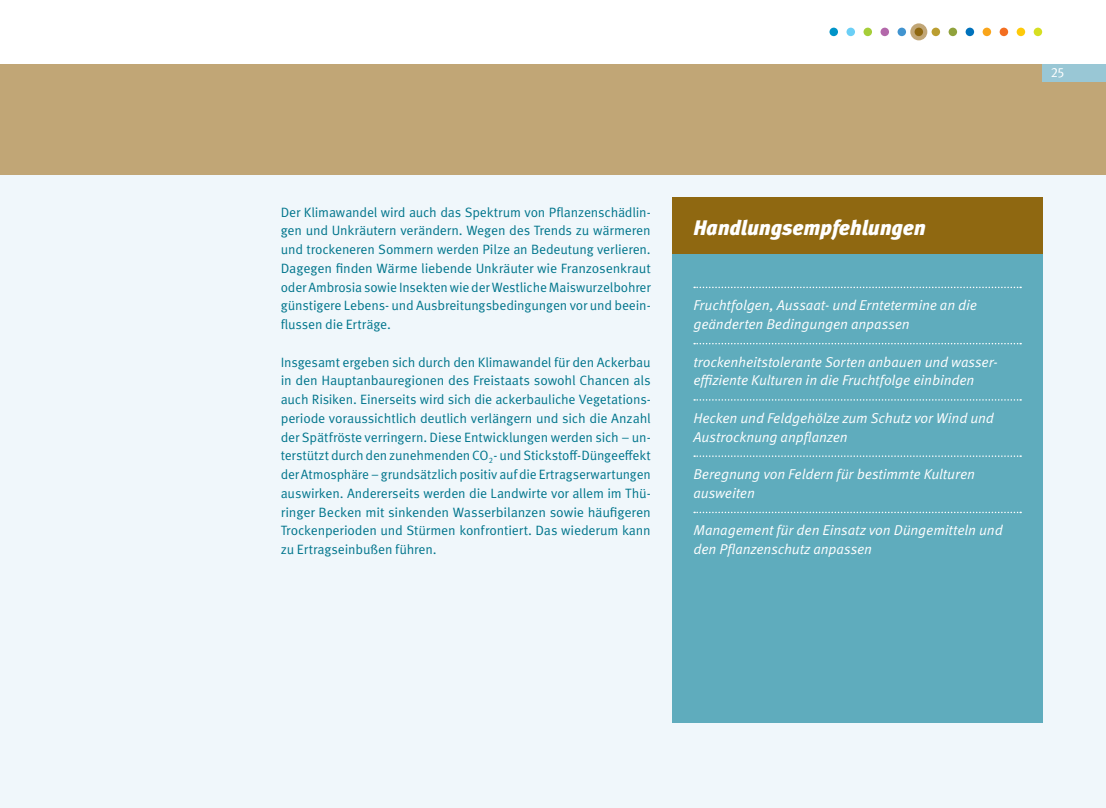
<style>
.page{position:relative;width:1106px;height:808px;background:#fff}
.page>*{position:absolute;margin:0;border:0;box-sizing:border-box;transform-origin:0 0}
.t1{font:italic 900 21px "Meta Pro";letter-spacing:-.015em;color:#fff}
.t2{font:italic 14.25px/18.8px "Meta Pro";letter-spacing:-.01em;color:#fff}
.t3{font:13.5px/18.8px "Meta Pro";letter-spacing:-.01em;color:#00758c;text-align:justify}
.t4{font:13.5px "Meta Pro";color:#fff}
</style>
<div class="page">
<div style="left:0;top:174px;width:1106px;height:634px;background:#f0f7fb"></div>
<div style="left:0;top:64px;width:1106px;height:110px;background:#c1a676"></div>
<div style="left:846px;top:28px;width:9px;height:8px;background:#6bcff6;border-radius:50%"></div>
<div style="left:829px;top:28px;width:9px;height:8px;background:#0094c8;border-radius:50%"></div>
<div style="left:863px;top:28px;width:9px;height:8px;background:#a6ce39;border-radius:50%"></div>
<div style="left:880px;top:28px;width:9px;height:8px;background:#b368aa;border-radius:50%"></div>
<div style="left:897px;top:28px;width:9px;height:8px;background:#4194d0;border-radius:50%"></div>
<div style="left:931px;top:28px;width:9px;height:8px;background:#bb9e31;border-radius:50%"></div>
<div style="left:948px;top:28px;width:9px;height:8px;background:#90a23c;border-radius:50%"></div>
<div style="left:965px;top:28px;width:9px;height:8px;background:#0072bc;border-radius:50%"></div>
<div style="left:982px;top:28px;width:9px;height:8px;background:#f9a51b;border-radius:50%"></div>
<div style="left:999px;top:28px;width:9px;height:8px;background:#f36e21;border-radius:50%"></div>
<div style="left:1016px;top:28px;width:9px;height:8px;background:#feca0a;border-radius:50%"></div>
<div style="left:1033px;top:28px;width:9px;height:8px;background:#d6df21;border-radius:50%"></div>
<div style="left:1042px;top:64px;width:64px;height:18px;background:#99c7d5"></div>
<div style="left:672px;top:198px;width:370px;height:56px;background:#8f6811"></div>
<div style="left:672px;top:254px;width:370px;height:469px;background:#5facbd"></div>
<div style="left:910px;top:23px;width:17px;height:17px;background:#c1a676;border-radius:50%"></div>
<div style="left:914px;top:28px;width:9px;height:8px;background:#8f6811;border-radius:50%"></div>
<svg style="left:694px;top:287px;width:327px;height:1px"></svg>
<svg style="left:694px;top:343px;width:327px;height:1px"></svg>
<svg style="left:694px;top:399px;width:327px;height:2px"></svg>
<svg style="left:694px;top:455px;width:327px;height:2px"></svg>
<svg style="left:694px;top:512px;width:327px;height:1px"></svg>
<p class="t4" style="left:1050px;top:64px;width:15px">25</p>
<p class="t3" style="left:281px;top:203px;width:371px">Der Klimawandel wird auch das Spektrum von Pflanzenschädlin&shy;gen und Unkräutern verändern. Wegen des Trends zu wärmeren und trockeneren Sommern werden Pilze an Bedeutung verlieren.<br>Dagegen finden Wärme liebende Unkräuter wie Franzosenkraut oder Ambrosia sowie Insekten wie der Westliche Maiswurzelbohrer günstigere Lebens- und Ausbreitungsbedingungen vor und beein&shy;flussen die Erträge.</p>
<p class="t3" style="left:281px;top:353px;width:371px">Insgesamt ergeben sich durch den Klimawandel für den Ackerbau in den Hauptanbauregionen des Freistaats sowohl Chancen als auch Risiken. Einerseits wird sich die ackerbauliche Vegetations&shy;periode voraussichtlich deutlich verlängern und sich die Anzahl der Spätfröste verringern. Diese Entwicklungen werden sich – un&shy;terstützt durch den zunehmenden CO<sub>2</sub>- und Stickstoff-Düngeeffekt der Atmosphäre – grundsätzlich positiv auf die Ertragserwartungen auswirken. Andererseits werden die Landwirte vor allem im Thü&shy;ringer Becken mit sinkenden Wasserbilanzen sowie häufigeren Trockenperioden und Stürmen konfrontiert. Das wiederum kann zu Ertragseinbußen führen.</p>
<h3 class="t1" style="left:693px;top:214px;width:234px">Handlungsempfehlungen</h3>
<p class="t2" style="left:693px;top:296px;width:285px">Fruchtfolgen, Aussaat- und Erntetermine an die geänderten Bedingungen anpassen</p>
<p class="t2" style="left:693px;top:353px;width:306px">trockenheitstolerante Sorten anbauen und wasser&shy;effiziente Kulturen in die Fruchtfolge einbinden</p>
<p class="t2" style="left:693px;top:409px;width:302px">Hecken und Feldgehölze zum Schutz vor Wind und<br>Austrocknung anpflanzen</p>
<p class="t2" style="left:693px;top:465px;width:283px">Beregnung von Feldern für bestimmte Kulturen ausweiten</p>
<p class="t2" style="left:693px;top:521px;width:311px">Management für den Einsatz von Düngemitteln und den Pflanzenschutz anpassen</p>
</div>
